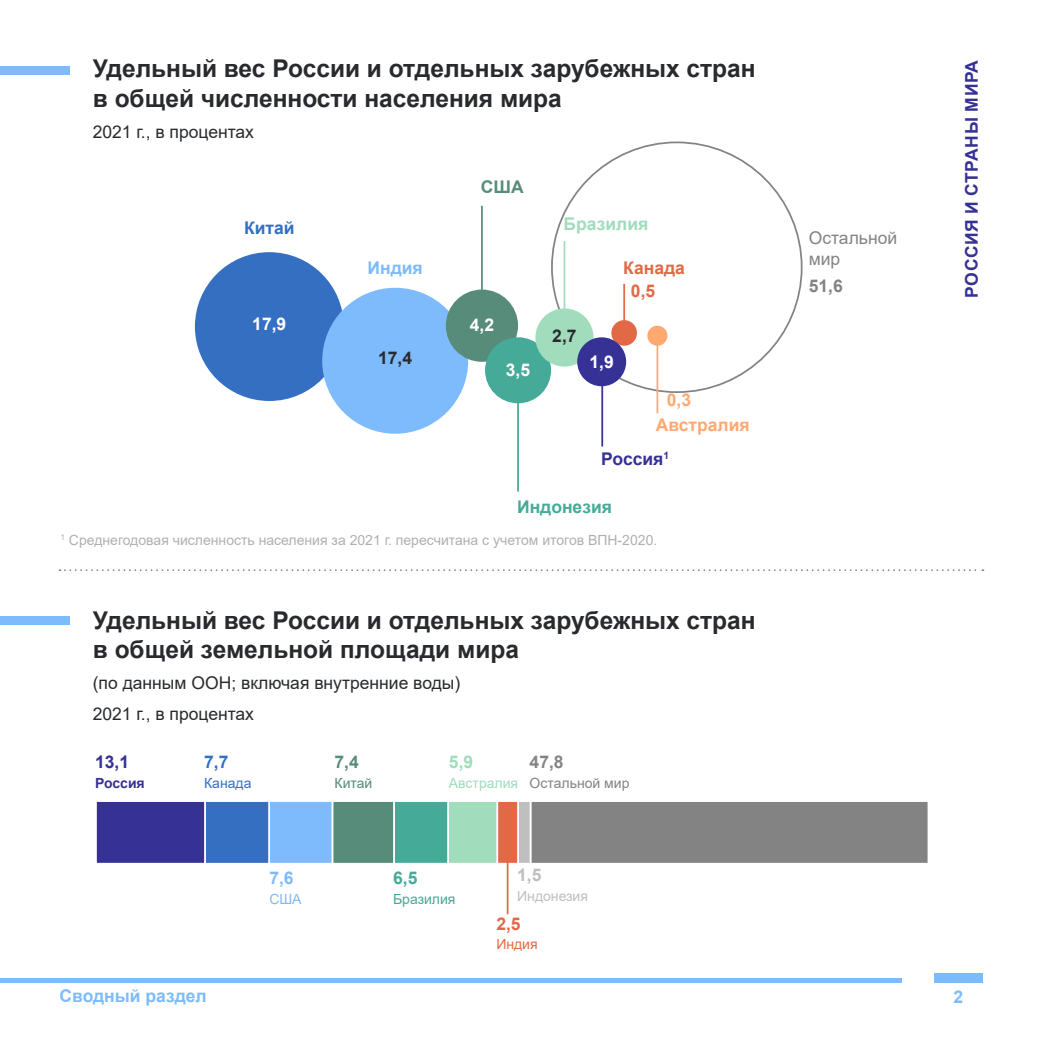
<style>
.page{position:relative;width:1042px;height:1042px;background:#fff}
.page>*{position:absolute;margin:0;border:0;box-sizing:border-box;transform-origin:0 0}
.t1{font:700 24.5px/29.4px "Arial";color:#282a2e}
.t2{font:17.5px/31px "Arial";color:#282a2e}
.t3{font:700 17.5px "Arial";letter-spacing:.02em;color:#363194}
.t4{font:700 17.5px "Arial";color:#7dbbfc}
.t5{font:700 17.5px "Arial";color:#fff}
.t6{font:700 17.5px "Arial";color:#46aa98}
.t7{font:700 17.5px "Arial";color:#e36846}
.t8{font:700 17.5px "Arial";color:#ffa970}
.t9{font:17.5px/21px "Arial";color:#838383}
.t10{font:700 17.5px "Arial";color:#a1dcbc}
.t11{font:700 17.5px "Arial";color:#346fc2}
.t12{font:700 17.5px "Arial";color:#838383}
.t13{font:700 17.5px "Arial";color:#282a2e}
.t14{font:700 17.5px "Arial";color:#578c7b}
.t15{font:700 17.5px "Arial";color:#bfbfbf}
.t16{font:14px "Arial";color:#b0b0b0}
.t17{font:14px "Arial";color:#838383}
.t18{font:14px "Arial";color:#bfbfbf}
.t19{font:14px "Arial";color:#46aa98}
.t20{font:700 14px "Arial";color:#363194}
.t21{font:14px "Arial";color:#346fc2}
.t22{font:14px "Arial";color:#578c7b}
.t23{font:14px "Arial";color:#e36846}
.t24{font:14px "Arial";color:#7dbbfc}
.s1{color:#a1dcbc}
</style>
<div class="page">
<div style="left:934px;top:973px;width:49px;height:9px;background:#7dbbfc"></div>
<hr style="left:0;top:978px;width:902px;height:4px;background:#7dbbfc">
<div style="left:195px;top:252px;width:149px;height:149px;background:#346fc2;border-radius:74px"></div>
<div style="left:322px;top:288px;width:146px;height:146px;background:#7dbbfc;border-radius:73px"></div>
<div style="left:446px;top:289px;width:72px;height:73px;background:#578c7b;border-radius:36px"></div>
<div style="left:485px;top:337px;width:66px;height:66px;background:#46aa98;border-radius:33px"></div>
<div style="left:535px;top:308px;width:58px;height:58px;background:#a1dcbc;border-radius:29px"></div>
<div style="left:611px;top:320px;width:26px;height:26px;background:#e36846;border-radius:13px"></div>
<div style="left:647px;top:326px;width:20px;height:20px;background:#ffa970;border-radius:10px"></div>
<div style="left:577px;top:337px;width:49px;height:49px;background:#363194;border-radius:24px"></div>
<div style="left:530px;top:800px;width:399px;height:64px;background:#838383;border:2px solid #fff"></div>
<div style="left:517px;top:800px;width:14px;height:64px;background:#bfbfbf;border:2px solid #fff"></div>
<div style="left:496px;top:800px;width:23px;height:64px;background:#e36846;border:2px solid #fff"></div>
<div style="left:447px;top:800px;width:51px;height:64px;background:#a1dcbc;border:2px solid #fff"></div>
<div style="left:393px;top:800px;width:56px;height:64px;background:#46aa98;border:2px solid #fff"></div>
<div style="left:331px;top:800px;width:64px;height:64px;background:#578c7b;border:2px solid #fff"></div>
<div style="left:268px;top:800px;width:65px;height:64px;background:#7dbbfc;border:2px solid #fff"></div>
<div style="left:204px;top:800px;width:66px;height:64px;background:#346fc2;border:2px solid #fff"></div>
<div style="left:95px;top:800px;width:111px;height:64px;background:#363194;border:2px solid #fff"></div>
<hr style="left:481px;top:206px;width:2px;height:96px;background:#578c7b">
<hr style="left:563px;top:241px;width:2px;height:96px;background:#a1dcbc">
<hr style="left:623px;top:284px;width:2px;height:50px;background:#e36846">
<hr style="left:656px;top:333px;width:2px;height:80px;background:#ffa970">
<hr style="left:517px;top:369px;width:2px;height:123px;background:#46aa98">
<hr style="left:601px;top:372px;width:2px;height:74px;background:#363194">
<hr style="left:507px;top:859px;width:1px;height:55px;background:#e36846">
<svg style="left:60px;top:569px;width:923px;height:2px"></svg>
<div style="left:0;top:66px;width:69px;height:9px;background:#7dbbfc"></div>
<div style="left:0;top:616px;width:69px;height:9px;background:#7dbbfc"></div>
<p class="t1" style="left:93px;top:54px;width:664px">Удельный вес России и отдельных зарубежных стран в общей численности населения мира</p>
<p class="t2" style="left:93px;top:116px;width:163px">2021 г., в процентах</p>
<p class="t11" style="left:244px;top:216px;width:52px">Китай</p>
<p class="t5" style="left:252px;top:312px;width:36px">17,9</p>
<p class="t4" style="left:367px;top:255px;width:57px">Индия</p>
<p class="t13" style="left:378px;top:346px;width:36px">17,4</p>
<p class="t14" style="left:481px;top:174px;width:44px">США</p>
<p class="t5" style="left:470px;top:312px;width:26px">4,2</p>
<p class="t5" style="left:506px;top:358px;width:26px">3,5</p>
<p class="t10" style="left:563px;top:211px;width:86px">Бразилия</p>
<p class="t7" style="left:623px;top:255px;width:63px">Канада</p>
<p class="t9" style="left:809px;top:227px;width:90px">Остальной мир</p>
<p class="t13" style="left:552px;top:324px;width:26px">2,7</p>
<p class="t7" style="left:631px;top:278px;width:26px">0,5</p>
<p class="t12" style="left:809px;top:274px;width:36px">51,6</p>
<p class="t5" style="left:589px;top:349px;width:26px">1,9</p>
<p class="t8" style="left:667px;top:387px;width:26px">0,3</p>
<p class="t8" style="left:656px;top:412px;width:95px">Австралия</p>
<p class="t3" style="left:601px;top:447px;width:69px">Россия<sup>1</sup></p>
<p class="t6" style="left:517px;top:495px;width:96px">Индонезия</p>
<p class="t16" style="left:61px;top:530px;width:598px"><sup>1</sup> Среднегодовая численность населения за 2021 г. пересчитана с учетом итогов ВПН-2020.</p>
<p class="t1" style="left:93px;top:605px;width:664px">Удельный вес России и отдельных зарубежных стран в общей земельной площади мира</p>
<p class="t2" style="left:93px;top:667px;width:369px">(по данным ООН; включая внутренние воды)<br>2021 г., в процентах</p>
<p class="t3" style="left:95px;top:749px;width:36px">13,1</p>
<p class="t11" style="left:204px;top:749px;width:26px">7,7</p>
<p class="t14" style="left:334px;top:749px;width:26px">7,4</p>
<p class="t10" style="left:449px;top:749px;width:26px">5,9</p>
<p class="t12" style="left:530px;top:749px;width:36px">47,8</p>
<p class="t20" style="left:95px;top:773px;width:51px">Россия</p>
<p class="t21" style="left:204px;top:773px;width:49px">Канада</p>
<p class="t22" style="left:334px;top:773px;width:39px">Китай</p>
<p class="t17" style="left:449px;top:773px;width:182px"><span class="s1">Австралия</span> Остальной мир</p>
<p class="t4" style="left:269px;top:865px;width:26px">7,6</p>
<p class="t6" style="left:393px;top:865px;width:26px">6,5</p>
<p class="t15" style="left:517px;top:863px;width:26px">1,5</p>
<p class="t24" style="left:269px;top:889px;width:34px">США</p>
<p class="t19" style="left:393px;top:889px;width:64px">Бразилия</p>
<p class="t18" style="left:517px;top:887px;width:72px">Индонезия</p>
<p class="t23" style="left:496px;top:934px;width:43px">Индия</p>
<p class="t7" style="left:496px;top:911px;width:26px">2,5</p>
<p class="t4" style="left:60px;top:983px;width:149px">Сводный раздел</p>
<p class="t3" style="left:959px;top:298px;width:239px;rotate:-90deg">РОССИЯ И СТРАНЫ МИРА</p>
<p class="t4" style="left:953px;top:985px;width:11px">2</p>
</div>
